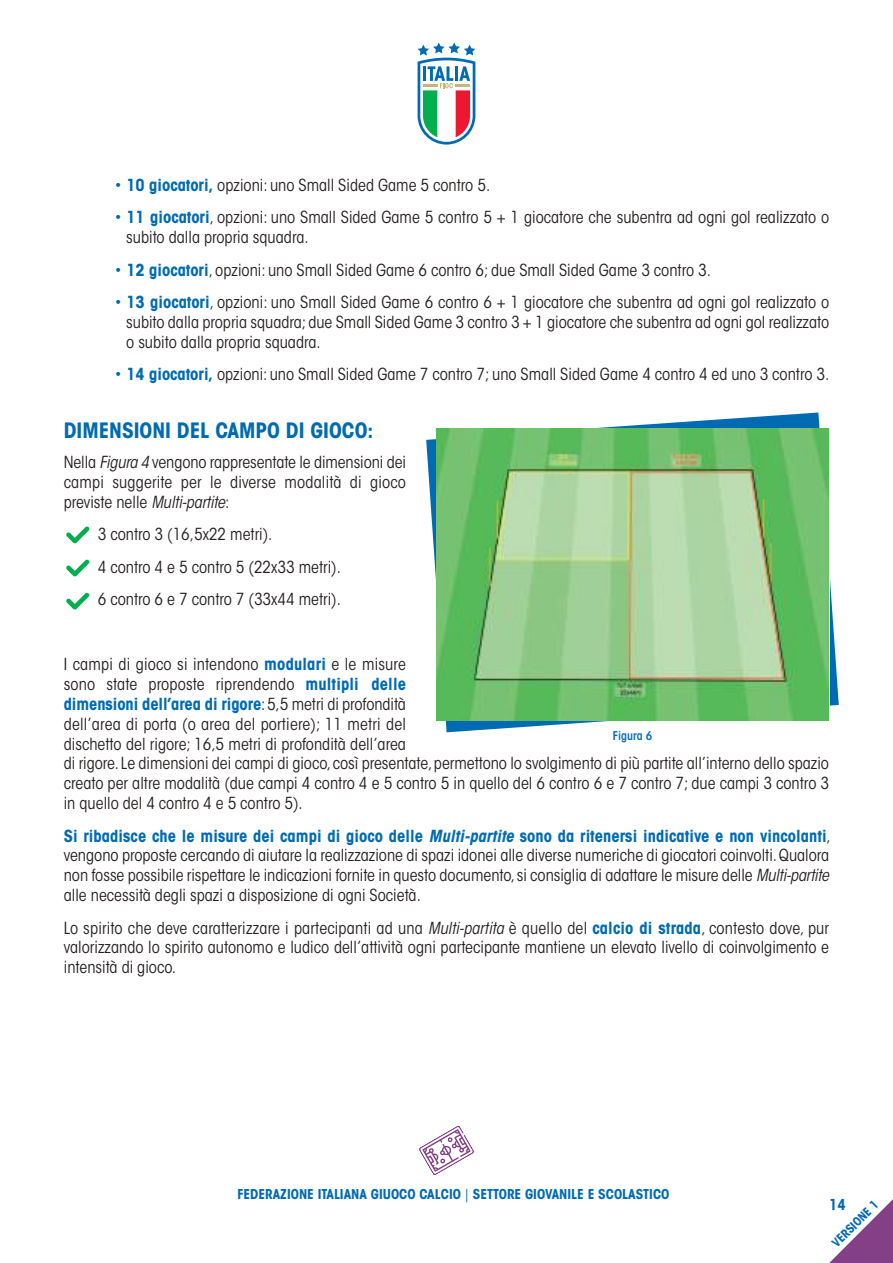
<style>
.page{position:relative;width:893px;height:1263px;background:#fff}
.page>*{position:absolute;margin:0;border:0;box-sizing:border-box;transform-origin:0 0}
.t1{font:700 condensed 21px "ITC Avant Garde Std";color:#006bb2}
.t2{font:condensed 16.5px/19.8px "ITC Avant Garde Std";color:#241f1f;text-align:justify}
.t3{font:700 condensed 15px "ITC Avant Garde Std";color:#006bb2}
.t4{font:700 condensed 13.5px "ITC Avant Garde Std";color:#006bb2}
.t5{font:700 condensed 12px "ITC Avant Garde Std";color:#006bb2}
.t6{font:600 condensed 12px "ITC Avant Garde Std";color:#006bb2}
.s1{color:#006bb2}
.s2{font-weight:700;color:#006bb2}
.s3{font-style:italic}
.s4{font-weight:700;font-style:italic;color:#006bb2}
.s5{font-weight:400}
</style>
<div class="page">
<svg style="left:418px;top:43px;width:57px;height:102px"></svg>
<svg style="left:829px;top:1199px;width:64px;height:64px"></svg>
<svg style="left:426px;top:412px;width:413px;height:320px"></svg>
<img style="left:436px;top:428px;width:392px;height:292px">
<svg style="left:66px;top:527px;width:23px;height:16px"></svg>
<svg style="left:66px;top:560px;width:23px;height:16px"></svg>
<svg style="left:66px;top:593px;width:23px;height:16px"></svg>
<svg style="left:419px;top:1125px;width:55px;height:50px"></svg>
<p class="t2" style="left:115px;top:177px;width:377px"><span class="s1">•</span> <span class="s2">10 giocatori,</span> opzioni: uno Small Sided Game 5 contro 5.</p>
<p class="t2" style="left:126px;top:209px;width:705px;text-indent:-11px"><span class="s1">•</span> <span class="s2">11 giocatori</span>, opzioni: uno Small Sided Game 5 contro 5 + 1 giocatore che subentra ad ogni gol realizzato o subito dalla propria squadra.</p>
<p class="t2" style="left:115px;top:261px;width:598px"><span class="s1">•</span> <span class="s2">12 giocatori</span>, opzioni: uno Small Sided Game 6 contro 6; due Small Sided Game 3 contro 3.</p>
<p class="t2" style="left:126px;top:294px;width:705px;text-indent:-11px"><span class="s1">•</span> <span class="s2">13 giocatori</span>, opzioni: uno Small Sided Game 6 contro 6 + 1 giocatore che subentra ad ogni gol realizzato o subito dalla propria squadra; due Small Sided Game 3 contro 3 + 1 giocatore che subentra ad ogni gol realizzato o subito dalla propria squadra.</p>
<p class="t2" style="left:115px;top:366px;width:716px"><span class="s1">•</span> <span class="s2">14 giocatori,</span> opzioni: uno Small Sided Game 7 contro 7; uno Small Sided Game 4 contro 4 ed uno 3 contro 3.</p>
<p class="t1" style="left:64px;top:422px;width:311px">DIMENSIONI DEL CAMPO DI GIOCO:</p>
<p class="t2" style="left:64px;top:454px;width:344px">Nella <span class="s3">Figura 4</span> vengono rappresentate le dimensioni dei campi suggerite per le diverse modalità di gioco previste nelle <span class="s3">Multi-partite</span>:</p>
<p class="t2" style="left:98px;top:519px;width:245px;line-height:32.5px;text-align:left">3 contro 3 (16,5x22 metri).<br>4 contro 4 e 5 contro 5 (22x33 metri).<br>6 contro 6 e 7 contro 7 (33x44 metri).</p>
<p class="t2" style="left:64px;top:656px;width:767px;text-align:left">I campi di gioco si intendono <span class="s2">modulari</span> e le misure<br>sono state proposte riprendendo <span class="s2">multipli delle<br>dimensioni dell’area di rigore</span>: 5,5 metri di profondità<br>dell’area di porta (o area del portiere); 11 metri del<br>dischetto del rigore; 16,5 metri di profondità dell’area<br>di rigore. Le dimensioni dei campi di gioco, così presentate, permettono lo svolgimento di più partite all’interno dello spazio creato per altre modalità (due campi 4 contro 4 e 5 contro 5 in quello del 6 contro 6 e 7 contro 7; due campi 3 contro 3 in quello del 4 contro 4 e 5 contro 5).</p>
<p class="t2" style="left:64px;top:827px;width:769px"><span class="s2">Si ribadisce che le misure dei campi di gioco delle</span> <span class="s4">Multi-partite</span> <span class="s2">sono da ritenersi indicative e non vincolanti</span>, vengono proposte cercando di aiutare la realizzazione di spazi idonei alle diverse numeriche di giocatori coinvolti. Qualora non fosse possibile rispettare le indicazioni fornite in questo documento, si consiglia di adattare le misure delle <span class="s3">Multi-partite </span>alle necessità degli spazi a disposizione di ogni Società.</p>
<p class="t2" style="left:64px;top:919px;width:767px">Lo spirito che deve caratterizzare i partecipanti ad una <span class="s3">Multi-partita</span> è quello del <span class="s2">calcio di strada</span>, contesto dove, pur valorizzando lo spirito autonomo e ludico dell’attività ogni partecipante mantiene un elevato livello di coinvolgimento e intensità di gioco.</p>
<p class="t6" style="left:613px;top:731px;width:41px">Figura 6</p>
<p class="t4" style="left:237px;top:1189px;width:434px">FEDERAZIONE ITALIANA GIUOCO CALCIO <span class="s5">|</span> SETTORE GIOVANILE E SCOLASTICO</p>
<p class="t3" style="left:829px;top:1199px;width:18px">14</p>
<p class="t5" style="left:831px;top:1242px;width:62px;rotate:-45deg">VERSIONE 1</p>
</div>
